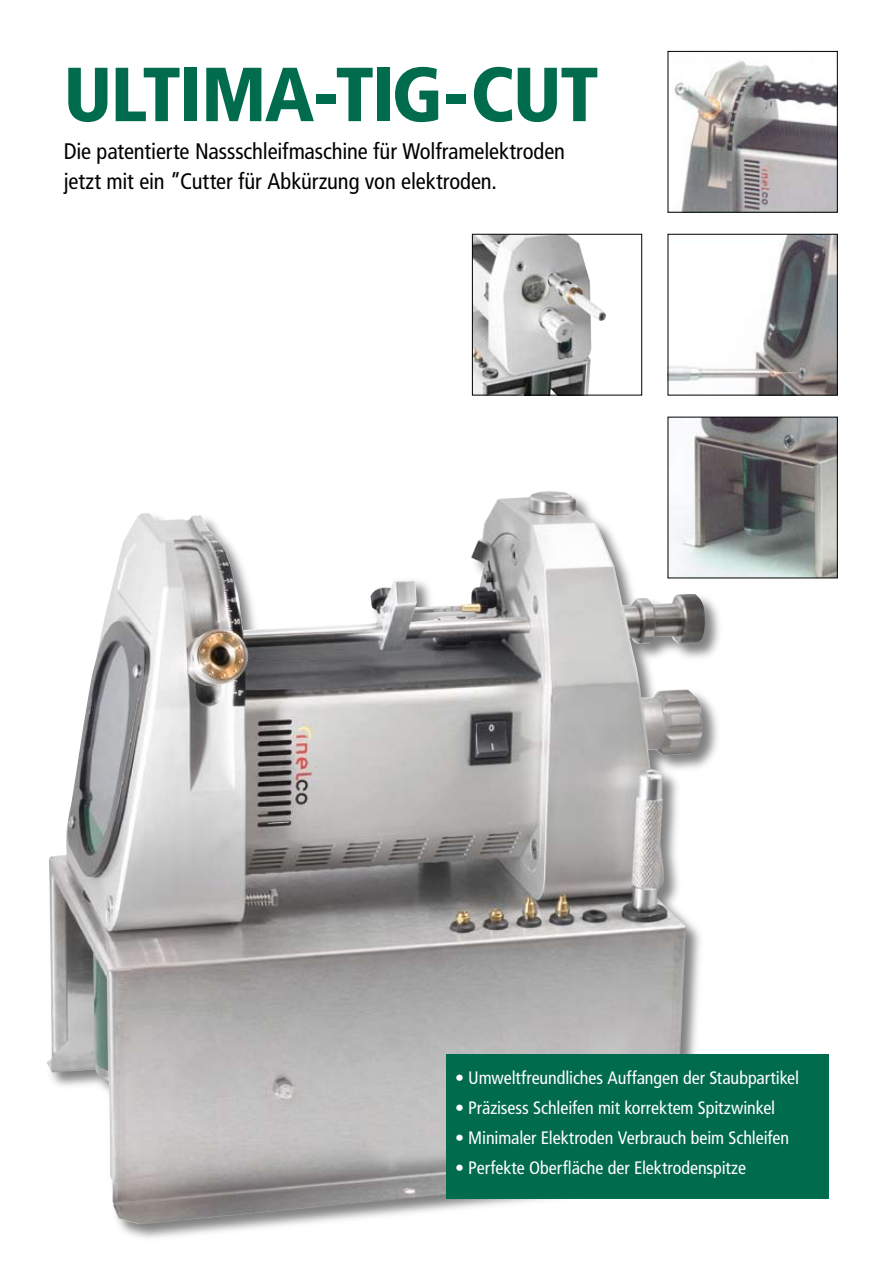
<style>
.page{position:relative;width:893px;height:1263px;background:#fff}
.page>*{position:absolute;margin:0;border:0;box-sizing:border-box;transform-origin:0 0}
.t1{font:900 condensed 76.5px "Frutiger";letter-spacing:-.015em;color:#006b4d}
.t2{font:condensed 22.5px/30px "Frutiger";letter-spacing:-.005em;color:#000}
.t3{font:condensed 18px "Frutiger";letter-spacing:-.005em;color:#fff}
</style>
<div class="page">
<div style="left:45px;top:488px;width:680px;height:756px;background:#000;opacity:.5"></div>
<img style="left:45px;top:491px;width:660px;height:733px">
<img style="left:674px;top:61px;width:162px;height:150px">
<div style="left:668px;top:51px;width:170px;height:162px;border:1px solid #000"></div>
<img style="left:670px;top:236px;width:166px;height:157px">
<div style="left:668px;top:234px;width:170px;height:161px;border:1px solid #000"></div>
<img style="left:670px;top:419px;width:166px;height:157px">
<div style="left:668px;top:417px;width:170px;height:161px;border:1px solid #000"></div>
<img style="left:474px;top:236px;width:132px;height:157px">
<div style="left:472px;top:234px;width:170px;height:161px;border:1px solid #000"></div>
<div style="left:446px;top:1054px;width:383px;height:145px;background:#006b4d"></div>
<h1 class="t1" style="left:64px;top:49px;width:536px">ULTIMA-TIG-CUT</h1>
<p class="t2" style="left:64px;top:136px;width:503px">Die patentierte Nassschleifmaschine für Wolframelektroden jetzt mit ein ”Cutter für Abkürzung von elektroden.</p>
<p class="t3" style="left:455px;top:1067px;width:346px">• Umweltfreundliches Auffangen der Staubpartikel</p>
<p class="t3" style="left:455px;top:1097px;width:322px">• Präzisess Schleifen mit korrektem Spitzwinkel</p>
<p class="t3" style="left:455px;top:1127px;width:336px">• Minimaler Elektroden Verbrauch beim Schleifen</p>
<p class="t3" style="left:455px;top:1157px;width:292px">• Perfekte Oberfläche der Elektrodenspitze</p>
</div>
